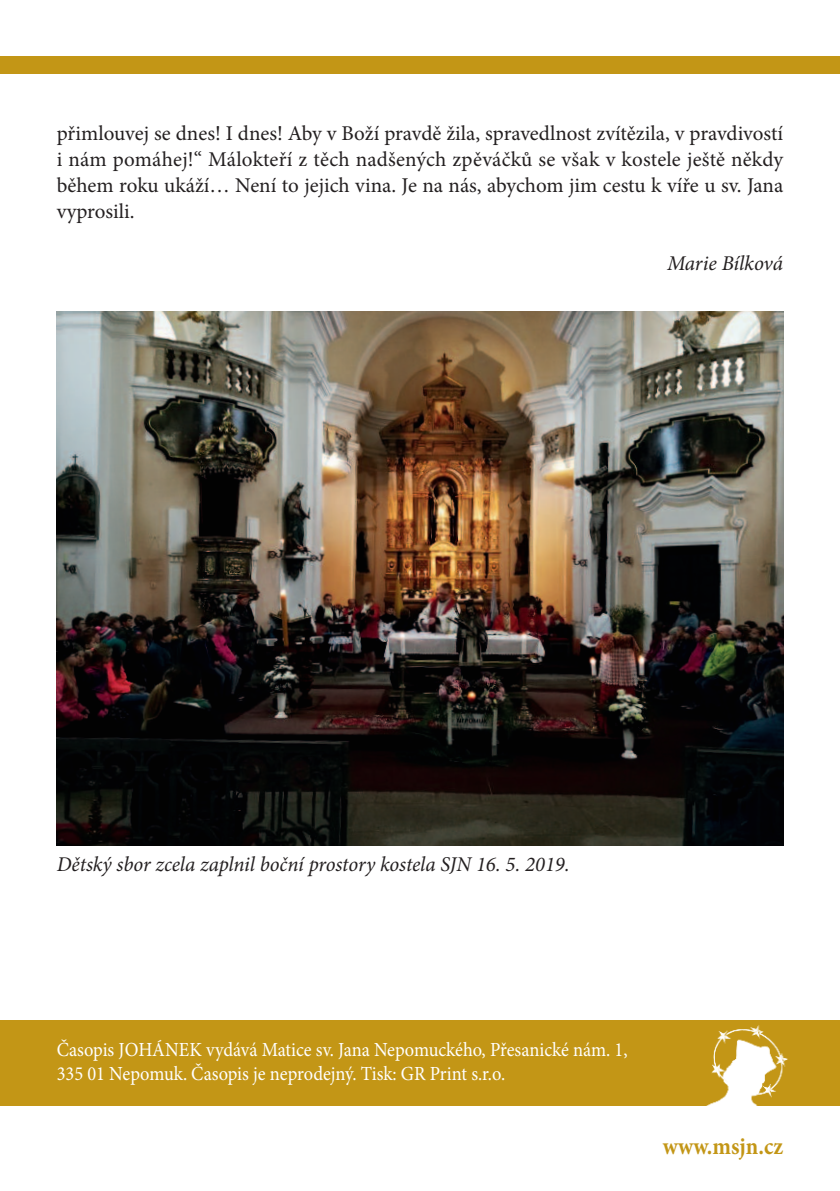
<style>
.page{position:relative;width:840px;height:1191px;background:#fff}
.page>*{position:absolute;margin:0;border:0;box-sizing:border-box;transform-origin:0 0}
.t1{font:700 24px "Minion Pro";letter-spacing:.005em;color:#c39616;scale:.92 1}
.t2{font:21px/26px "Minion Pro";color:#231f20;text-align:justify}
.t3{font:italic 21px "Minion Pro";letter-spacing:-.005em;color:#231f20}
.t4{font:20px/24px "Minion Pro";letter-spacing:-.005em;color:#fff;scale:.92 1}
</style>
<div class="page">
<div style="left:0;top:1020px;width:839px;height:86px;background:#c39616"></div>
<div style="left:0;top:57px;width:839px;height:17px;background:#c39616"></div>
<img style="left:706px;top:1025px;width:82px;height:81px">
<img style="left:57px;top:312px;width:725px;height:533px">
<p class="t2" style="left:57px;top:122px;width:727px">přimlouvej se dnes! I dnes! Aby v Boží pravdě žila, spravedlnost zvítězila, v pravdivostí i nám pomáhej!“ Málokteří z těch nadšených zpěváčků se však v kostele ještě někdy během roku ukáží… Není to jejich vina. Je na nás, abychom jim cestu k víře u sv. Jana vyprosili.</p>
<p class="t3" style="left:666px;top:255px;width:117px">Marie Bílková</p>
<p class="t3" style="left:57px;top:856px;width:514px">Dětský sbor zcela zaplnil boční prostory kostela SJN 16. 5. 2019.</p>
<p class="t4" style="left:57px;top:1039px;width:621px">Časopis JOHáNEK vydává Matice sv. Jana Nepomuckého, Přesanické nám. 1,<br>335 01 Nepomuk. Časopis je neprodejný. Tisk: GR Print s.r.o.</p>
<p class="t1" style="left:662px;top:1137px;width:132px">www.msjn.cz</p>
</div>
